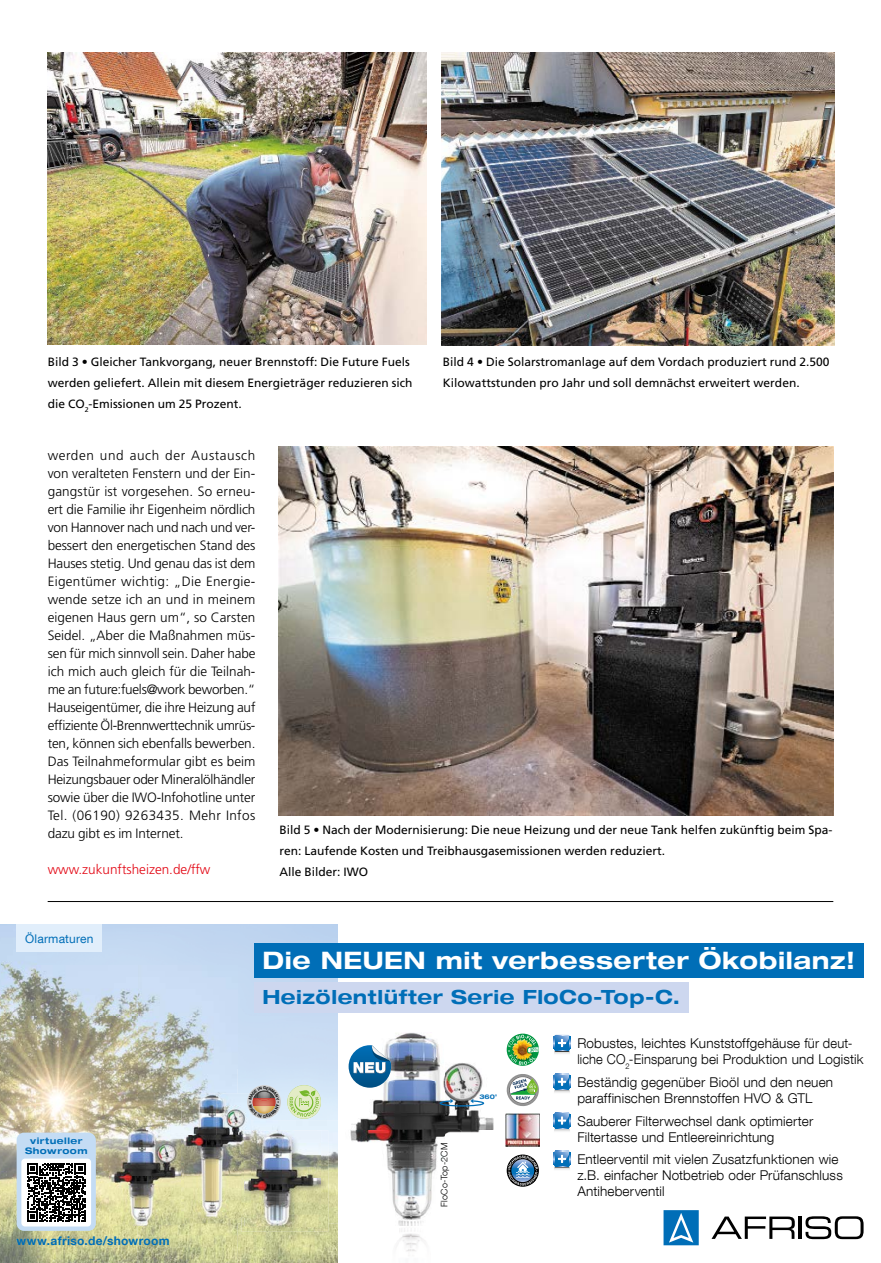
<style>
.page{position:relative;width:881px;height:1263px;background:#fff}
.page>*{position:absolute;margin:0;border:0;box-sizing:border-box;transform-origin:0 0}
.t1{font:700 expanded 24px "Helvetica Neue LT Com";letter-spacing:.025em;color:#fff}
.t2{font:700 expanded 19.5px "Helvetica Neue LT Com";letter-spacing:.025em;color:#006eb7}
.SHT_Fliesstext{font:300 13.5px/18px "Frutiger LT Std";letter-spacing:-.01em;color:#000;text-align:justify}
.t3{font:300 13.5px/16.2px "Helvetica Neue LT Com";letter-spacing:.01em;color:#000}
.SHT_Fliesstext-2{font:300 13.5px "Frutiger LT Std";color:#e30613}
.SHT_BU{font:12px/21px "Frutiger LT Std";color:#000}
.t4{font:700 12px "Helvetica Neue LT Com";letter-spacing:.025em;color:#006eb7}
.t5{font:12px "Helvetica Neue LT Com";letter-spacing:.015em;color:#006eb7}
.t6{font:700 expanded 9px/10.2px "Helvetica Neue LT Com";letter-spacing:.055em;color:#006eb7;text-align:center}
.t7{font:300 9px "Helvetica Neue LT Com";letter-spacing:.025em;color:#000}
.t8{font:700 expanded 6.3px "Helvetica Neue LT Com";color:#006eb7}
</style>
<div class="page">
<img style="left:48px;top:52px;width:378px;height:293px">
<img style="left:441px;top:52px;width:392px;height:293px">
<img style="left:279px;top:446px;width:554px;height:370px">
<img style="left:0;top:925px;width:338px;height:195px">
<img style="left:251px;top:1120px;width:87px;height:52px">
<img style="left:0;top:1120px;width:181px;height:52px">
<img style="left:237px;top:1172px;width:101px;height:91px">
<img style="left:184px;top:1218px;width:53px;height:5px">
<img style="left:96px;top:1172px;width:14px;height:51px">
<img style="left:0;top:1172px;width:37px;height:91px">
<img style="left:37px;top:1223px;width:200px;height:40px">
<img style="left:505px;top:1114px;width:34px;height:33px">
<svg style="left:506px;top:1033px;width:32px;height:33px"></svg>
<svg style="left:508px;top:1035px;width:30px;height:30px"></svg>
<svg style="left:711px;top:1216px;width:83px;height:23px"></svg>
<hr style="left:798px;top:1216px;width:3px;height:23px;background:#000">
<svg style="left:805px;top:1216px;width:58px;height:23px"></svg>
<svg style="left:663px;top:1210px;width:35px;height:35px"></svg>
<div style="left:17px;top:925px;width:85px;height:27px;background:#e1eefb"></div>
<svg style="left:506px;top:1154px;width:32px;height:33px"></svg>
<svg style="left:507px;top:1155px;width:30px;height:30px"></svg>
<svg style="left:506px;top:1074px;width:32px;height:32px"></svg>
<img style="left:181px;top:1094px;width:70px;height:41px">
<img style="left:184px;top:1135px;width:57px;height:83px">
<img style="left:251px;top:1130px;width:77px;height:51px">
<img style="left:241px;top:1181px;width:87px;height:51px">
<img style="left:241px;top:1130px;width:10px;height:88px">
<img style="left:251px;top:1131px;width:69px;height:48px">
<img style="left:244px;top:1179px;width:76px;height:47px">
<img style="left:244px;top:1131px;width:7px;height:87px">
<img style="left:110px;top:1127px;width:71px;height:49px">
<img style="left:110px;top:1176px;width:74px;height:49px">
<img style="left:181px;top:1127px;width:3px;height:91px">
<div style="left:247px;top:1085px;width:34px;height:34px;background:#c7c8c9;border-radius:50%"></div>
<svg style="left:287px;top:1085px;width:34px;height:34px"></svg>
<svg style="left:289px;top:1089px;width:30px;height:28px"></svg>
<img style="left:399px;top:1228px;width:26px;height:23px">
<img style="left:350px;top:1033px;width:144px;height:193px">
<svg style="left:348px;top:1045px;width:43px;height:43px"></svg>
<svg style="left:439px;top:1099px;width:45px;height:8px"></svg>
<div style="left:17px;top:1132px;width:79px;height:99px;background:#c4dcf4;border-radius:7px"></div>
<div style="left:21px;top:1158px;width:70px;height:68px;background:#fff;border-radius:4px"></div>
<svg style="left:27px;top:1163px;width:59px;height:59px"></svg>
<div style="left:254px;top:943px;width:609px;height:34px;background:#006eb7"></div>
<div style="left:254px;top:982px;width:434px;height:30px;background:#cdd7ef"></div>
<svg style="left:553px;top:1035px;width:17px;height:19px"></svg>
<svg style="left:553px;top:1074px;width:17px;height:19px"></svg>
<svg style="left:553px;top:1112px;width:17px;height:19px"></svg>
<svg style="left:553px;top:1151px;width:17px;height:19px"></svg>
<hr style="left:48px;top:901px;width:785px;height:1px;background:#000">
<svg style="left:249px;top:1086px;width:30px;height:31px"></svg>
<p class="SHT_BU" style="left:48px;top:352px;width:366px">Bild 3 • Gleicher Tankvorgang, neuer Brennstoff: Die Future Fuels werden geliefert. Allein mit diesem Energieträger reduzieren sich die CO<sub>2</sub>-Emissionen um 25 Prozent.</p>
<p class="SHT_BU" style="left:443px;top:352px;width:388px">Bild 4 • Die Solarstromanlage auf dem Vordach produziert rund 2.500<br>Kilowattstunden pro Jahr und soll demnächst erweitert werden.</p>
<p class="SHT_Fliesstext" style="left:48px;top:446px;width:209px">werden und auch der Austausch von veralteten Fenstern und der Ein&shy;gangstür ist vorgesehen. So erneu&shy;ert die Familie ihr Eigenheim nördlich von Hannover nach und nach und ver&shy;bessert den energetischen Stand des Hauses stetig. Und genau das ist dem Eigentümer wichtig: „Die Energie&shy;wende setze ich an und in meinem eigenen Haus gern um“, so Carsten Seidel. „Aber die Maßnahmen müs&shy;sen für mich sinnvoll sein. Daher habe ich mich auch gleich für die Teilnah&shy;me an future:fuels@work beworben.“ Hauseigentümer, die ihre Heizung auf effiziente Öl-Brennwerttechnik umrüs&shy;ten, können sich ebenfalls bewerben.<br>Das Teilnahmeformular gibt es beim Heizungsbauer oder Mineralölhändler sowie über die IWO-Infohotline unter Tel. (06190) 9263435. Mehr Infos dazu gibt es im Internet.</p>
<p class="SHT_Fliesstext-2" style="left:48px;top:861px;width:164px">www.zukunftsheizen.de/ffw</p>
<p class="SHT_BU" style="left:279px;top:819px;width:554px">Bild 5 • Nach der Modernisierung: Die neue Heizung und der neue Tank helfen zukünftig beim Spa&shy;ren: Laufende Kosten und Treibhausgasemissionen werden reduziert.</p>
<p class="SHT_BU" style="left:279px;top:861px;width:90px">Alle Bilder: IWO</p>
<p class="t5" style="left:25px;top:932px;width:70px">Ölarmaturen</p>
<p class="t6" style="left:25px;top:1135px;width:64px">virtueller<br>Showroom</p>
<p class="t4" style="left:17px;top:1233px;width:154px">www.afriso.de/showroom</p>
<p class="t1" style="left:262px;top:945px;width:594px">Die NEUEN mit verbesserter Ökobilanz!</p>
<p class="t2" style="left:262px;top:984px;width:419px">Heizölentlüfter Serie FloCo-Top-C.</p>
<p class="t3" style="left:577px;top:1035px;width:287px">Robustes, leichtes Kunststoff gehäuse für deut - liche CO<sub>2</sub>-Einsparung bei Produktion und Logistik</p>
<p class="t3" style="left:577px;top:1074px;width:257px">Beständig gegenüber Bioöl und den neuen paraffinischen Brennstoffen HVO &amp; GTL</p>
<p class="t3" style="left:577px;top:1112px;width:237px">Sauberer Filterwechsel dank optimierter<br>Filtertasse und Entleer einrichtung</p>
<p class="t3" style="left:577px;top:1151px;width:267px;line-height:15.8px">Entleerventil mit vielen Zusatzfunktionen wie z.B. einfacher Notbetrieb oder Prüfanschluss<br>Antiheberventil</p>
<p class="t8" style="left:479px;top:1092px;width:20px">360°</p>
<p class="t7" style="left:438px;top:1207px;width:66px;rotate:-90deg">FloCo-Top-2CM</p>
</div>
